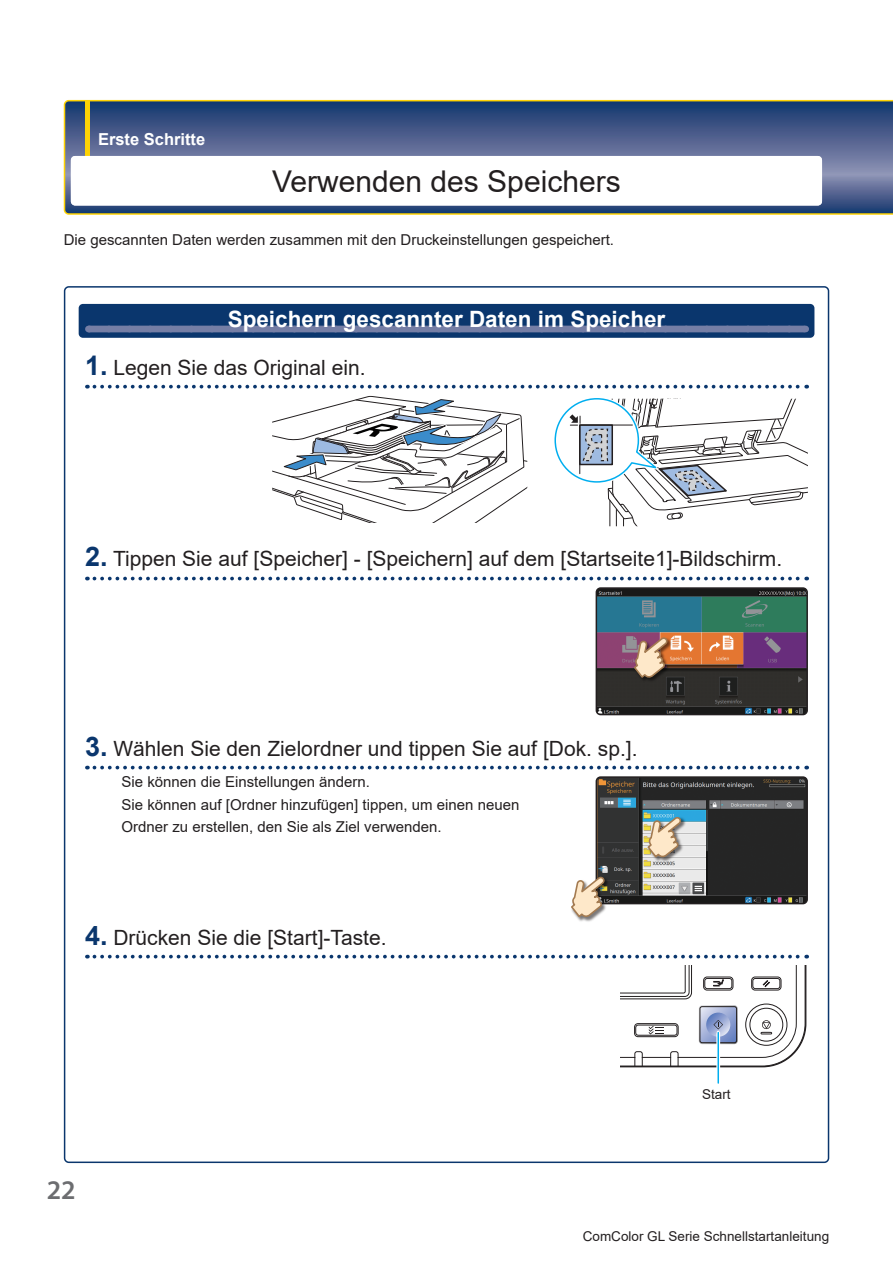
<style>
.page{position:relative;width:893px;height:1263px;background:#fff}
.page>*{position:absolute;margin:0;border:0;box-sizing:border-box;transform-origin:0 0}
.t1{font:30px "Arial";color:#231f20}
.t2{font:600 27px "Myriad Pro";color:#6c6d70}
.t3{font:700 22.5px "Arial";color:#fff}
.t4{font:21px "Arial";color:#231f20}
.t5{font:700 16.5px "Arial";color:#fff}
.t6{font:15px/22.5px "Arial";color:#231f20}
.t7{font:13.5px "Arial";color:#231f20}
.s1{font-weight:700;font-size:27px;color:#0a366d}
</style>
<div class="page">
<svg style="left:64px;top:100px;width:829px;height:115px;background:#4b5e82"></svg>
<div style="left:85px;top:100px;width:5px;height:56px;background:#fed304"></div>
<div style="left:71px;top:156px;width:751px;height:49px;background:#fff;border-radius:4px"></div>
<div style="left:79px;top:304px;width:735px;height:34px;background:#0a366d;border-radius:4px"></div>
<div style="left:88px;top:326px;width:717px;height:6px;background:#757ea5"></div>
<svg style="left:94px;top:385px;width:713px;height:3px"></svg>
<svg style="left:94px;top:577px;width:713px;height:3px"></svg>
<svg style="left:94px;top:766px;width:713px;height:3px"></svg>
<svg style="left:94px;top:955px;width:713px;height:3px"></svg>
<svg style="left:272px;top:395px;width:255px;height:128px"></svg>
<svg style="left:554px;top:398px;width:254px;height:128px"></svg>
<img style="left:596px;top:590px;width:209px;height:124px">
<div style="left:596px;top:587px;width:212px;height:128px;border:2px solid #231f20;border-radius:4px"></div>
<img style="left:633px;top:636px;width:40px;height:48px">
<svg style="left:633px;top:636px;width:36px;height:43px;background:#b28d7c"></svg>
<img style="left:599px;top:779px;width:206px;height:122px">
<div style="left:596px;top:776px;width:212px;height:128px;border:2px solid #231f20;border-radius:4px"></div>
<img style="left:646px;top:816px;width:41px;height:47px">
<svg style="left:646px;top:816px;width:37px;height:43px;background:#c4c0ac"></svg>
<svg style="left:621px;top:965px;width:186px;height:103px"></svg>
<svg style="left:716px;top:1032px;width:4px;height:36px"></svg>
<hr style="left:717px;top:1032px;width:2px;height:51px;background:#00aeef">
<img style="left:578px;top:875px;width:32px;height:47px">
<svg style="left:571px;top:875px;width:35px;height:44px"></svg>
<p class="t5" style="left:98px;top:128px;width:109px">Erste Schritte</p>
<h1 class="t1" style="left:272px;top:160px;width:350px">Verwenden des Speichers</h1>
<p class="t6" style="left:64px;top:228px;width:552px">Die gescannten Daten werden zusammen mit den Druckeinstellungen gespeichert.</p>
<h3 class="t3" style="left:228px;top:303px;width:439px">Speichern gescannter Daten im Speicher</h3>
<h3 class="t4" style="left:85px;top:353px;width:282px"><span class="s1">1.</span> Legen Sie das Original ein.</h3>
<h3 class="t4" style="left:85px;top:545px;width:699px"><span class="s1">2.</span> Tippen Sie auf [Speicher] - [Speichern] auf dem [Startseite1]-Bildschirm.</h3>
<h3 class="t4" style="left:85px;top:734px;width:554px"><span class="s1">3.</span> Wählen Sie den Zielordner und tippen Sie auf [Dok. sp.].</h3>
<p class="t6" style="left:122px;top:771px;width:399px">Sie können die Einstellungen ändern.<br>Sie können auf [Ordner hinzufügen] tippen, um einen neuen<br>Ordner zu erstellen, den Sie als Ziel verwenden.</p>
<h3 class="t4" style="left:85px;top:923px;width:303px"><span class="s1">4.</span> Drücken Sie die [Start]-Taste.</h3>
<h2 class="t2" style="left:47px;top:1173px;width:30px">22</h2>
<p class="t7" style="left:702px;top:1085px;width:30px">Start</p>
<p class="t7" style="left:583px;top:1226px;width:248px">ComColor GL Serie Schnellstartanleitung</p>
</div>
